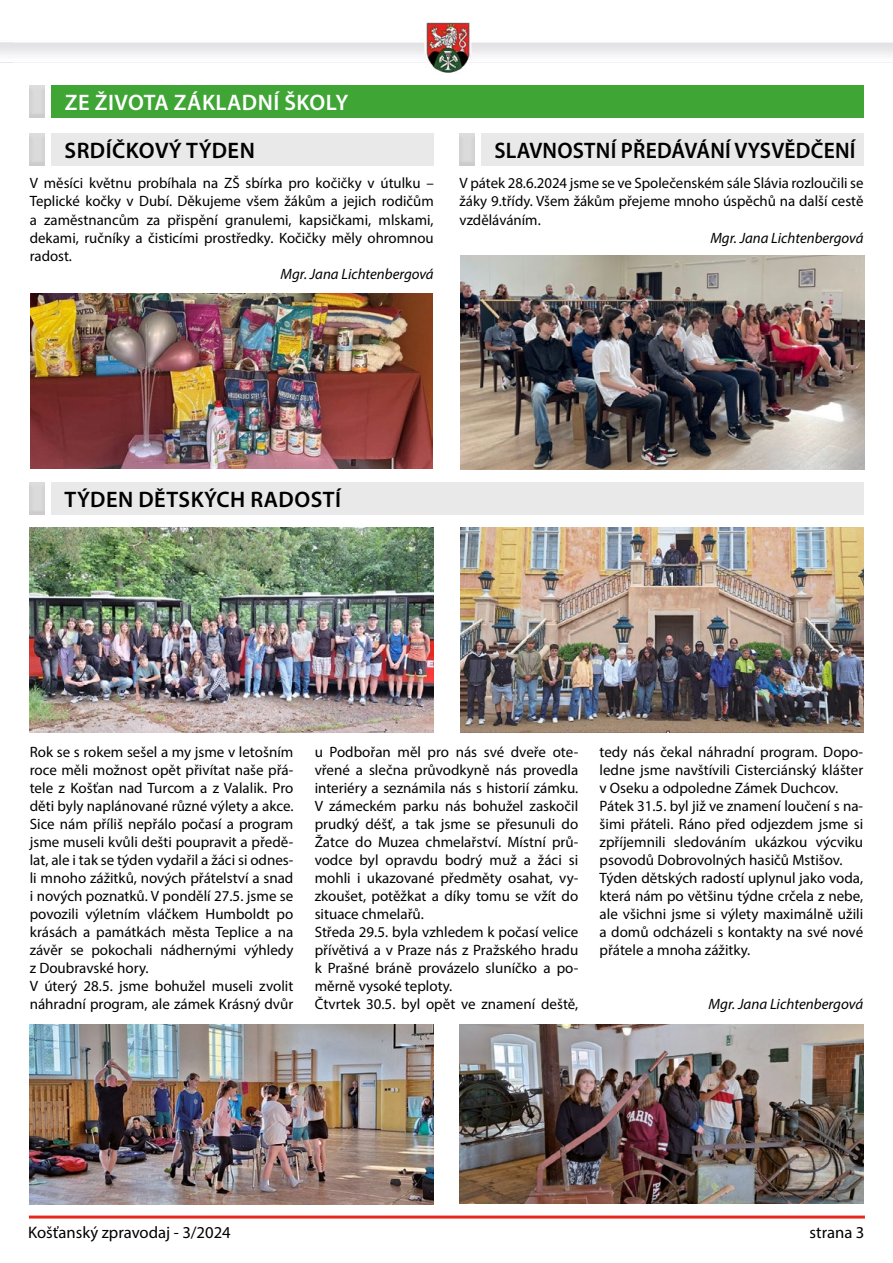
<style>
.page{position:relative;width:893px;height:1263px;background:#fff}
.page>*{position:absolute;margin:0;border:0;box-sizing:border-box;transform-origin:0 0}
.t1{font:600 22.5px "Myriad Pro";letter-spacing:.01em;color:#000}
.t2{font:600 22.5px "Myriad Pro";letter-spacing:.01em;color:#000;scale:.96 1}
.t3{font:600 22.5px "Myriad Pro";letter-spacing:.02em;color:#fff}
.t4{font:16.65px "Myriad Pro";color:#000}
.t5{font:15px/18px "Myriad Pro";color:#000}
.t6{font:italic 15px "Myriad Pro";color:#000}
</style>
<div class="page">
<img style="left:13px;top:22px;width:880px;height:1197px">
<hr style="left:29px;top:1215px;width:836px;height:3px;background:#e5271e">
<div style="left:51px;top:85px;width:812px;height:32px;background:#3fa535"></div>
<img style="left:30px;top:85px;width:15px;height:32px">
<div style="left:51px;top:133px;width:383px;height:32px;background:#e9e9e9"></div>
<div style="left:481px;top:133px;width:382px;height:32px;background:#e9e9e9"></div>
<div style="left:51px;top:482px;width:812px;height:32px;background:#e9e9e9"></div>
<img style="left:30px;top:133px;width:15px;height:32px">
<img style="left:460px;top:133px;width:15px;height:32px">
<img style="left:30px;top:482px;width:15px;height:32px">
<img style="left:30px;top:528px;width:404px;height:204px">
<img style="left:461px;top:255px;width:404px;height:215px">
<img style="left:31px;top:293px;width:402px;height:176px">
<img style="left:30px;top:1024px;width:404px;height:180px">
<img style="left:459px;top:1024px;width:404px;height:179px">
<img style="left:461px;top:528px;width:402px;height:204px">
<h1 class="t3" style="left:65px;top:88px;width:285px">ZE ŽIVOTA ZÁKLADNÍ ŠKOLY</h1>
<h1 class="t1" style="left:65px;top:136px;width:192px">SRDÍČKOVÝ TÝDEN</h1>
<h1 class="t2" style="left:494px;top:136px;width:378px">SLAVNOSTNÍ PŘEDÁVÁNÍ VYSVĚDČENÍ</h1>
<p class="t5" style="left:30px;top:174px;width:405px;text-align:justify">V měsíci květnu probíhala na ZŠ sbírka pro kočičky v útulku – Teplické kočky v Dubí. Děkujeme všem žákům a jejich rodičům a zaměstnancům za přispění granulemi, kapsičkami, mlskami, dekami, ručníky a čisticími prostředky. Kočičky měly ohromnou radost.</p>
<p class="t6" style="left:280px;top:264px;width:155px">Mgr. Jana Lichtenbergová</p>
<p class="t5" style="left:460px;top:174px;width:405px;text-align:justify">V pátek 28.6.2024 jsme se ve Společenském sále Slávia rozloučili se žáky 9.třídy. Všem žákům přejeme mnoho úspěchů na další cestě vzděláváním.</p>
<p class="t6" style="left:710px;top:228px;width:155px">Mgr. Jana Lichtenbergová</p>
<h1 class="t1" style="left:65px;top:485px;width:278px">TÝDEN DĚTSKÝCH RADOSTÍ</h1>
<p class="t5" style="left:30px;top:742px;width:265px">Rok se s rokem sešel a my jsme v letošním roce měli možnost opět přivítat naše přá&shy;tele z Košťan nad Turcom a z Valalik. Pro děti byly naplánované různé výlety a akce.<br>Sice nám příliš nepřálo počasí a program jsme museli kvůli dešti poupravit a předě&shy;lat, ale i tak se týden vydařil a žáci si odnes&shy;li mnoho zážitků, nových přátelství a snad i nových poznatků. V pondělí 27.5. jsme se povozili výletním vláčkem Humboldt po krásách a památkách města Teplice a na závěr se pokochali nádhernými výhledy z Doubravské hory.<br>V úterý 28.5. jsme bohužel museli zvolit náhradní program, ale zámek Krásný dvůr</p>
<p class="t5" style="left:315px;top:742px;width:265px">u Podbořan měl pro nás své dveře ote&shy;vřené a slečna průvodkyně nás provedla interiéry a seznámila nás s historií zámku.<br>V zámeckém parku nás bohužel zaskočil prudký déšť, a tak jsme se přesunuli do Žatce do Muzea chmelařství. Místní prů&shy;vodce byl opravdu bodrý muž a žáci si mohli i ukazované předměty osahat, vy&shy;zkoušet, potěžkat a díky tomu se vžít do situace chmelařů.<br>Středa 29.5. byla vzhledem k počasí velice přívětivá a v Praze nás z Pražského hradu k Prašné bráně provázelo sluníčko a po&shy;měrně vysoké teploty.<br>Čtvrtek 30.5. byl opět ve znamení deště,</p>
<p class="t5" style="left:600px;top:742px;width:265px">tedy nás čekal náhradní program. Dopo&shy;ledne jsme navštívili Cisterciánský klášter v Oseku a odpoledne Zámek Duchcov.<br>Pátek 31.5. byl již ve znamení loučení s na&shy;šimi přáteli. Ráno před odjezdem jsme si zpříjemnili sledováním ukázkou výcviku psovodů Dobrovolných hasičů Mstišov.<br>Týden dětských radostí uplynul jako voda, která nám po většinu týdne crčela z nebe, ale všichni jsme si výlety maximálně užili a domů odcházeli s kontakty na své nové přátele a mnoha zážitky.</p>
<p class="t6" style="left:708px;top:994px;width:156px">Mgr. Jana Lichtenbergová</p>
<p class="t4" style="left:28px;top:1222px;width:204px">Košťanský zpravodaj - 3/2024</p>
<p class="t4" style="left:810px;top:1222px;width:56px">strana 3</p>
</div>
